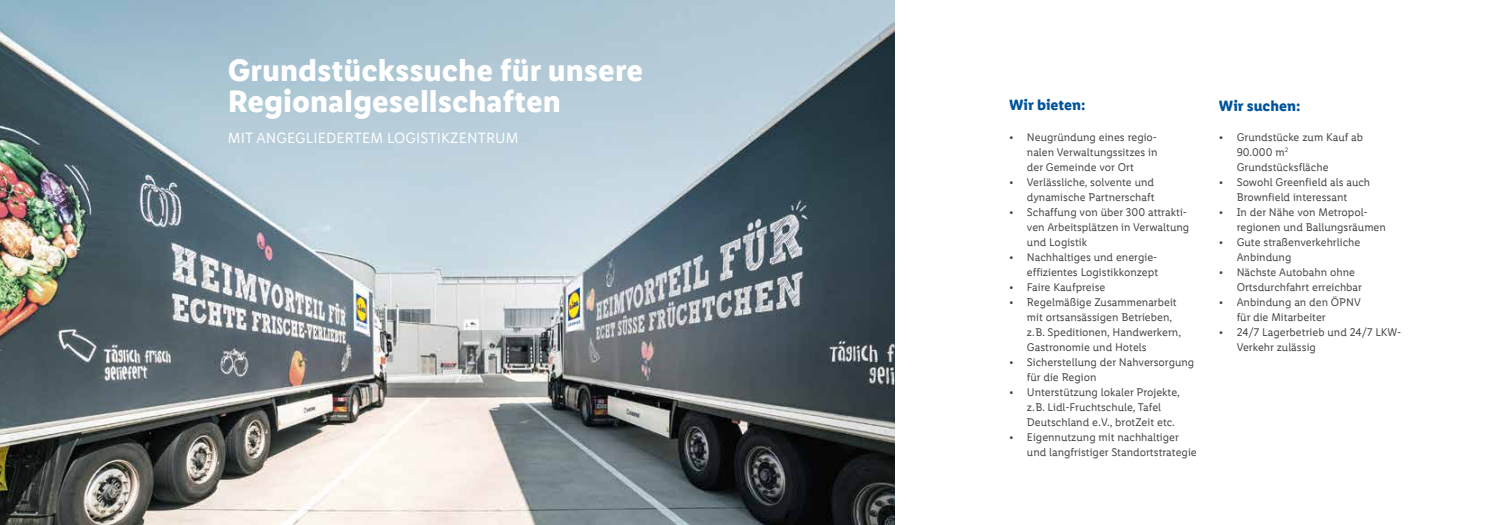
<style>
.page{position:relative;width:1489px;height:525px;background:#fff}
.page>*{position:absolute;margin:0;border:0;box-sizing:border-box;transform-origin:0 0}
.t1{font:700 31.25px/31.2px "Lidl Font Pro";color:#fff}
.t2{font:15px "Lidl Font Pro";letter-spacing:.01em;color:#fff}
.t3{font:700 15px "Lidl Font Pro";color:#00539b}
.t4{font:11.25px/15px "Lidl Font Pro";color:#444749}
</style>
<div class="page">
<img style="left:0;top:0;width:894px;height:524px">
<h1 class="t1" style="left:228px;top:54px;width:417px">Grundstückssuche für unsere<br>Regionalgesellschaften</h1>
<h2 class="t2" style="left:228px;top:130px;width:292px">MIT ANGEGLIEDERTEM LOGISTIKZENTRUM</h2>
<h2 class="t3" style="left:1009px;top:96px;width:78px">Wir bieten:</h2>
<p class="t4" style="left:1026px;top:129px;width:132px;text-align:justify;text-indent:-18px">• Neugründung eines regio&shy;nalen Verwaltungssitzes in der Gemeinde vor Ort</p>
<p class="t4" style="left:1009px;top:174px;width:147px;text-align:right">• Verlässliche, solvente und dynamische Partnerschaft</p>
<p class="t4" style="left:1026px;top:204px;width:164px;text-indent:-18px">• Schaffung von über 300 attrakti&shy;ven Arbeitsplätzen in Verwaltung und Logistik</p>
<p class="t4" style="left:1009px;top:249px;width:150px;text-align:right">• Nachhaltiges und energie&shy;effizientes Logistikkonzept</p>
<p class="t4" style="left:1009px;top:279px;width:98px">• Faire Kaufpreise</p>
<p class="t4" style="left:1026px;top:294px;width:156px;text-indent:-18px">• Regelmäßige Zusammenarbeit mit ortsansässigen Betrieben, z.B. Speditionen, Handwerkern,<br>Gastronomie und Hotels</p>
<p class="t4" style="left:1026px;top:354px;width:169px;text-indent:-18px">• Sicherstellung der Nahversorgung für die Region</p>
<p class="t4" style="left:1026px;top:384px;width:155px;text-indent:-18px">• Unterstützung lokaler Projekte, z.B. Lidl-Fruchtschule, Tafel<br>Deutschland e.V., brotZeit etc.</p>
<p class="t4" style="left:1026px;top:429px;width:171px;text-indent:-18px">• Eigennutzung mit nachhaltiger und langfristiger Standortstrategie</p>
<h2 class="t3" style="left:1218px;top:96px;width:83px">Wir suchen:</h2>
<p class="t4" style="left:1236px;top:129px;width:128px;text-indent:-18px">• Grundstücke zum Kauf ab<br>90.000 m<sup>2<br></sup>Grundstücksfläche</p>
<p class="t4" style="left:1218px;top:174px;width:153px;text-align:center">• Sowohl Greenfield als auch<br>Brownfield interessant</p>
<p class="t4" style="left:1236px;top:204px;width:151px;text-indent:-18px">• In der Nähe von Metropol&shy;regionen und Ballungsräumen</p>
<p class="t4" style="left:1236px;top:234px;width:125px;text-indent:-18px">• Gute straßenverkehrliche<br>Anbindung</p>
<p class="t4" style="left:1236px;top:264px;width:127px;text-indent:-18px">• Nächste Autobahn ohne<br>Ortsdurchfahrt erreichbar</p>
<p class="t4" style="left:1236px;top:294px;width:126px;text-indent:-18px">• Anbindung an den ÖPNV für die Mitarbeiter</p>
<p class="t4" style="left:1236px;top:324px;width:166px;text-indent:-18px">• 24/7 Lagerbetrieb und 24/7 LKW-<br>Verkehr zulässig</p>
</div>
